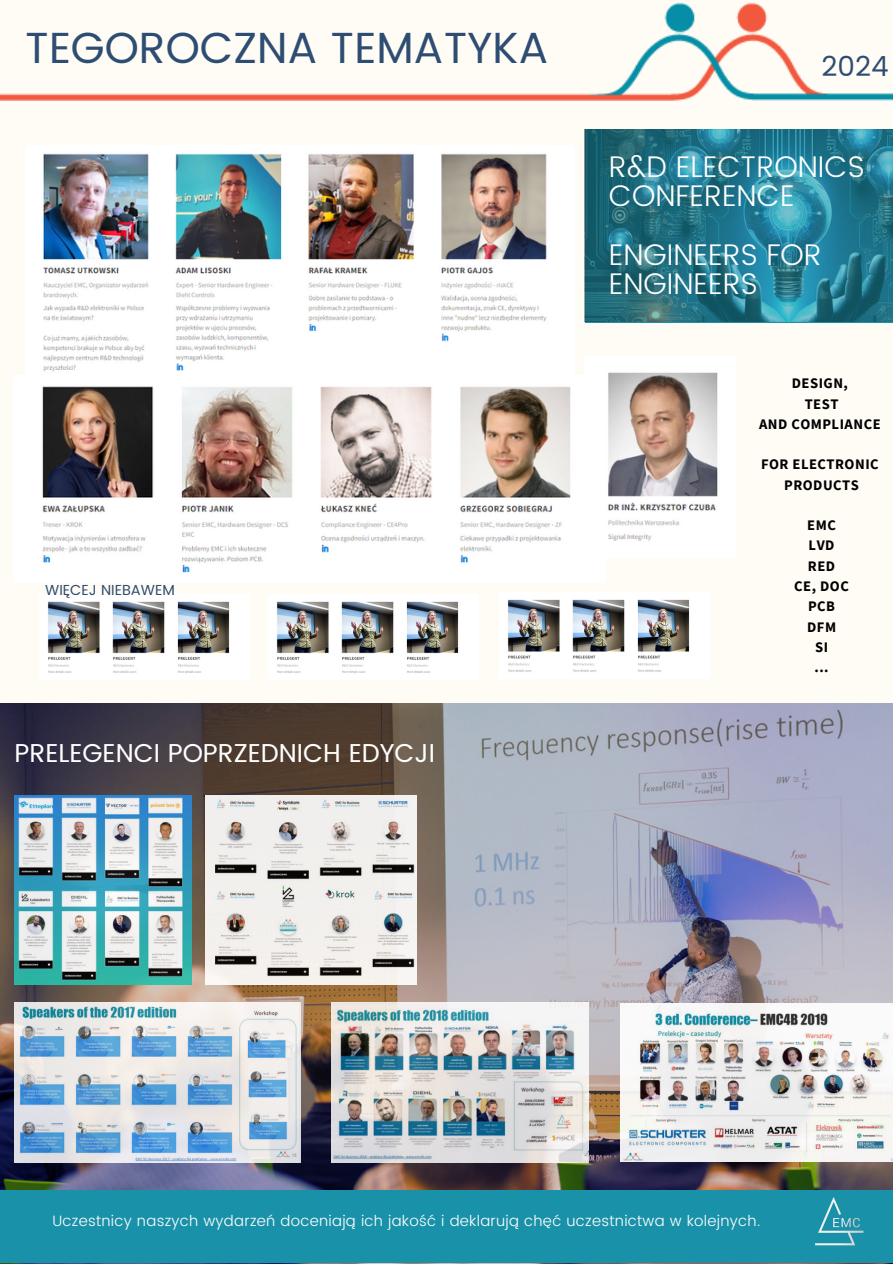
<style>
.page{position:relative;width:893px;height:1264px;background:#fff}
.page>*{position:absolute;margin:0;border:0;box-sizing:border-box;transform-origin:0 0}
.t1{font:43.5px "Poppins";color:#2e4d72}
.t2{font:300 29.85px/29.2px "Poppins";color:#fff}
.t3{font:27.75px "Poppins";color:#2e4d72}
.t4{font:25.8px "Poppins";color:#fff}
.t5{font:300 15px "Poppins";letter-spacing:.02em;color:#fff}
.t6{font:700 14.55px/20.2px "Source Sans Pro";letter-spacing:.035em;color:#000;text-align:center}
.t7{font:14.55px "Poppins";color:#2e4d72}
</style>
<div class="page">
<div style="left:0;top:0;width:892px;height:1263px;background:#fffcf6"></div>
<img style="left:0;top:703px;width:892px;height:487px">
<div style="left:0;top:1190px;width:892px;height:73px;background:#1991a8"></div>
<img style="left:815px;top:1197px;width:49px;height:49px">
<img style="left:620px;top:1003px;width:272px;height:158px">
<img style="left:331px;top:1002px;width:258px;height:160px">
<img style="left:14px;top:1002px;width:286px;height:160px">
<img style="left:14px;top:795px;width:177px;height:189px">
<img style="left:205px;top:795px;width:211px;height:189px">
<img style="left:43px;top:165px;width:504px;height:207px">
<img style="left:42px;top:386px;width:529px;height:187px">
<img style="left:608px;top:372px;width:110px;height:169px">
<img style="left:47px;top:601px;width:183px;height:72px">
<img style="left:276px;top:601px;width:183px;height:72px">
<img style="left:507px;top:599px;width:183px;height:73px">
<img style="left:0;top:2px;width:892px;height:163px">
<img style="left:584px;top:129px;width:308px;height:193px">
<h2 class="t1" style="left:25px;top:23px;width:524px">TEGOROCZNA TEMATYKA</h2>
<h4 class="t7" style="left:45px;top:581px;width:131px">WIĘCEJ NIEBAWEM</h4>
<p class="t4" style="left:14px;top:738px;width:422px">PRELEGENCI POPRZEDNICH EDYCJI</p>
<h4 class="t3" style="left:821px;top:50px;width:69px">2024</h4>
<h2 class="t2" style="left:609px;top:152px;width:257px">R&amp;D ELECTRONICS<br>CONFERENCE</h2>
<p class="t2" style="left:609px;top:240px;width:214px">ENGINEERS FOR<br>ENGINEERS</p>
<h4 class="t6" style="left:759px;top:373px;width:123px">DESIGN,<br>TEST<br>AND COMPLIANCE</h4>
<h5 class="t6" style="left:761px;top:454px;width:119px">FOR ELECTRONIC<br>PRODUCTS</h5>
<p class="t6" style="left:794px;top:515px;width:56px">EMC<br>LVD<br>RED<br>CE, DOC<br>PCB<br>DFM<br>SI<br>...</p>
<p class="t5" style="left:52px;top:1211px;width:709px">Uczestnicy naszych wydarzeń doceniają ich jakość i deklarują chęć uczestnictwa w kolejnych.</p>
</div>
